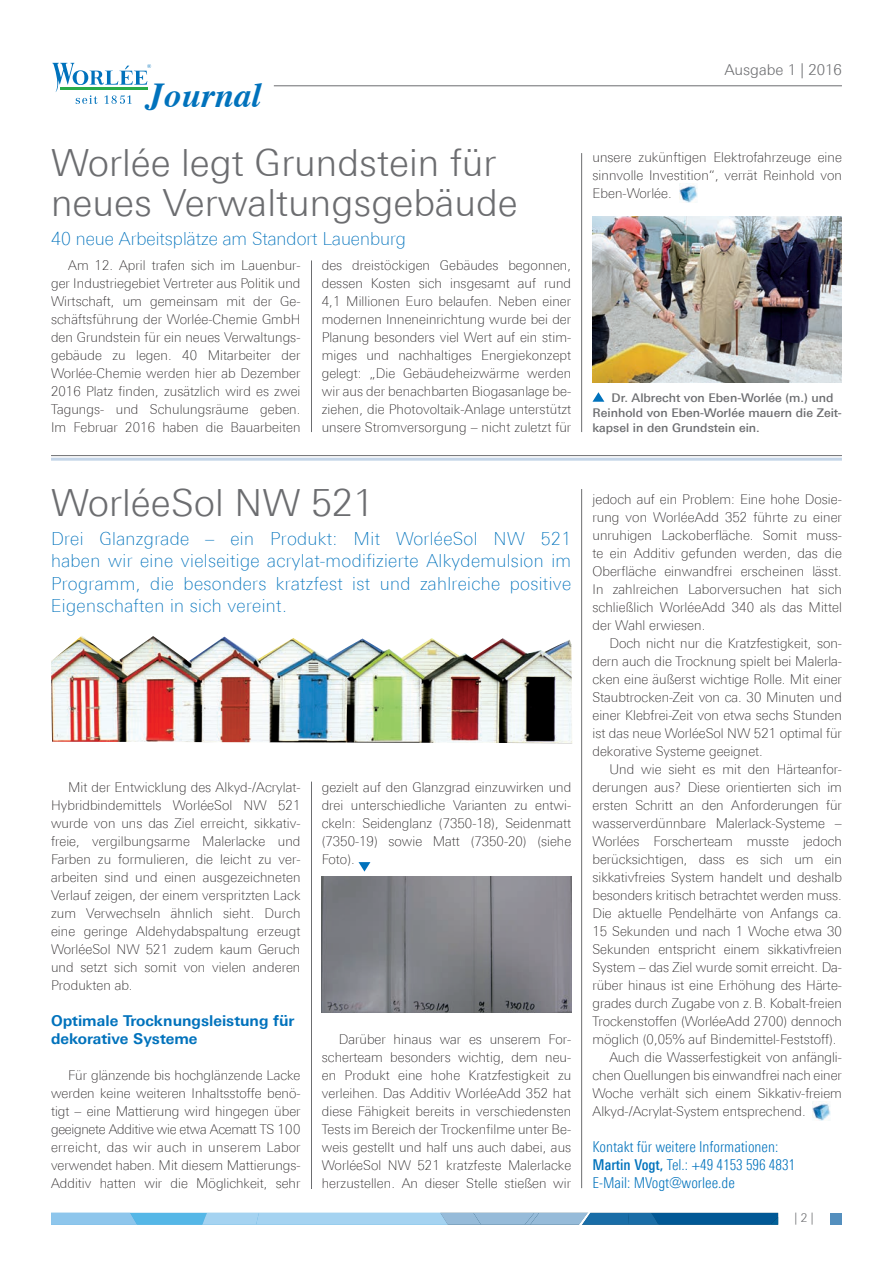
<style>
.page{position:relative;width:893px;height:1263px;background:#fff}
.page>*{position:absolute;margin:0;border:0;box-sizing:border-box;transform-origin:0 0}
.t1{font:300 37.5px/40.5px "Linotype Univers 330";color:#6c6d70}
.t2{font:italic 700 34.95px "Times";color:#0072bc}
.t3{font:100 18px/22.5px "Linotype Univers 230";letter-spacing:.02em;color:#0072bc;text-align:justify}
.t4{font:100 18px "Linotype Univers 230";color:#0072bc}
.t5{font:300 15px/18px "Linotype Univers 320 Cn";color:#0072bc}
.t6{font:700 15px/18px "Linotype Univers 630";color:#0072bc}
.t7{font:300 15px "Linotype Univers 330";color:#6c6d70}
.t8{font:100 13.5px/18px "Linotype Univers 230";color:#231f20;text-align:justify}
.t9{font:500 12px/15px "Linotype Univers 530";color:#6c6d70}
.t10{font:300 12px "Linotype Univers 330";color:#6c6d70}
.s1{font-family:"Linotype Univers 520 Cn";font-weight:500}
</style>
<div class="page">
<svg style="left:52px;top:63px;width:99px;height:41px"></svg>
<hr style="left:274px;top:85px;width:568px;height:1px;background:#6c6d70">
<img style="left:679px;top:183px;width:18px;height:20px">
<svg style="left:358px;top:862px;width:12px;height:10px"></svg>
<img style="left:812px;top:1101px;width:18px;height:20px">
<img style="left:592px;top:216px;width:250px;height:167px">
<hr style="left:581px;top:153px;width:1px;height:279px;background:#6c6d70">
<hr style="left:311px;top:260px;width:1px;height:172px;background:#6c6d70">
<hr style="left:581px;top:489px;width:1px;height:699px;background:#6c6d70">
<hr style="left:311px;top:782px;width:1px;height:407px;background:#6c6d70">
<hr style="left:51px;top:455px;width:791px;height:1px;background:#6c6d70">
<hr style="left:51px;top:458px;width:791px;height:3px;background:#c4d5e8">
<img style="left:322px;top:876px;width:249px;height:136px">
<img style="left:51px;top:636px;width:521px;height:107px">
<svg style="left:592px;top:392px;width:12px;height:10px"></svg>
<svg style="left:51px;top:1213px;width:727px;height:12px;background:#6eabd3"></svg>
<div style="left:830px;top:1213px;width:12px;height:12px;background:#548fbe"></div>
<h2 class="t2" style="left:146px;top:63px;width:116px">Journal</h2>
<h1 class="t1" style="left:51px;top:142px;width:468px">Worlée legt Grundstein für neues Verwaltungsgebäude</h1>
<h3 class="t4" style="left:51px;top:228px;width:356px">40 neue Arbeitsplätze am Standort Lauenburg</h3>
<p class="t8" style="left:51px;top:256px;width:251px;text-indent:17px">Am 12. April trafen sich im Lauenbur&shy;ger Industriegebiet Vertreter aus Politik und Wirtschaft, um gemeinsam mit der Ge&shy;schäftsführung der Worlée-Chemie GmbH den Grundstein für ein neues Verwaltungs&shy;gebäude zu legen. 40 Mitarbeiter der Worlée-Chemie werden hier ab Dezember 2016 Platz finden, zusätzlich wird es zwei Tagungs- und Schulungsräume geben.<br>Im Februar 2016 haben die Bauarbeiten</p>
<p class="t8" style="left:322px;top:256px;width:251px">des dreistöckigen Gebäudes begonnen, dessen Kosten sich insgesamt auf rund 4,1 Millionen Euro belaufen. Neben einer modernen Inneneinrichtung wurde bei der Planung besonders viel Wert auf ein stim&shy;miges und nachhaltiges Energiekonzept gelegt: „Die Gebäudeheizwärme werden wir aus der benachbarten Biogasanlage be&shy;ziehen, die Photovoltaik-Anlage unterstützt unsere Stromversorgung – nicht zuletzt für</p>
<p class="t7" style="left:724px;top:60px;width:119px">Ausgabe 1 | 2016</p>
<p class="t8" style="left:592px;top:148px;width:251px">unsere zukünftigen Elektrofahrzeuge eine sinnvolle Investition“, verrät Reinhold von Eben-Worlée.</p>
<p class="t9" style="left:592px;top:390px;width:251px;text-indent:19px">Dr. Albrecht von Eben-Worlée (m.) und<br>Reinhold von Eben-Worlée mauern die Zeit&shy;kapsel in den Grundstein ein.</p>
<h1 class="t1" style="left:51px;top:482px;width:325px">WorléeSol NW 521</h1>
<h3 class="t3" style="left:51px;top:527px;width:522px">Drei Glanzgrade – ein Produkt: Mit WorléeSol NW 521 haben wir eine vielseitige acrylat-modifizierte Alkydemulsion im Programm, die besonders kratzfest ist und zahlreiche positive Eigenschaften in sich vereint.</h3>
<p class="t8" style="left:51px;top:778px;width:251px;text-indent:17px">Mit der Entwicklung des Alkyd-/Acrylat-Hybridbindemittels WorléeSol NW 521 wurde von uns das Ziel erreicht, sikkativ&shy;freie, vergilbungsarme Malerlacke und Farben zu formulieren, die leicht zu ver&shy;arbeiten sind und einen ausgezeichneten Verlauf zeigen, der einem verspritzten Lack zum Verwechseln ähnlich sieht. Durch eine geringe Aldehydabspaltung erzeugt WorléeSol NW 521 zudem kaum Geruch und setzt sich somit von vielen anderen Produkten ab.</p>
<p class="t6" style="left:51px;top:1012px;width:245px">Optimale Trocknungsleistung für dekorative Systeme</p>
<p class="t8" style="left:51px;top:1066px;width:251px;text-indent:17px">Für glänzende bis hochglänzende Lacke werden keine weiteren Inhaltsstoffe benö&shy;tigt – eine Mattierung wird hingegen über geeignete Additive wie etwa Acematt TS 100 erreicht, das wir auch in unserem Labor verwendet haben. Mit diesem Mattierungs-Additiv hatten wir die Möglichkeit, sehr</p>
<p class="t8" style="left:322px;top:778px;width:251px">gezielt auf den Glanzgrad einzuwirken und drei unterschiedliche Varianten zu entwi&shy;ckeln: Seidenglanz (7350-18), Seidenmatt (7350-19) sowie Matt (7350-20) (siehe Foto).</p>
<p class="t8" style="left:322px;top:1030px;width:251px;text-indent:17px">Darüber hinaus war es unserem For&shy;scherteam besonders wichtig, dem neu&shy;en Produkt eine hohe Kratzfestigkeit zu verleihen. Das Additiv WorléeAdd 352 hat diese Fähigkeit bereits in verschiedensten Tests im Bereich der Trockenfilme unter Be&shy;weis gestellt und half uns auch dabei, aus WorléeSol NW 521 kratzfeste Malerlacke herzustellen. An dieser Stelle stießen wir</p>
<p class="t8" style="left:592px;top:490px;width:251px">jedoch auf ein Problem: Eine hohe Dosie&shy;rung von WorléeAdd 352 führte zu einer unruhigen Lackoberfläche. Somit muss&shy;te ein Additiv gefunden werden, das die Oberfläche einwandfrei erscheinen lässt.<br>In zahlreichen Laborversuchen hat sich schließlich WorléeAdd 340 als das Mittel der Wahl erwiesen.</p>
<p class="t8" style="left:592px;top:634px;width:251px;text-indent:17px">Doch nicht nur die Kratzfestigkeit, son&shy;dern auch die Trocknung spielt bei Malerla&shy;cken eine äußerst wichtige Rolle. Mit einer Staubtrocken-Zeit von ca. 30 Minuten und einer Klebfrei-Zeit von etwa sechs Stunden ist das neue WorléeSol NW 521 optimal für dekorative Systeme geeignet.</p>
<p class="t8" style="left:609px;top:760px;width:234px">Und wie sieht es mit den Härteanfor-</p>
<p class="t8" style="left:592px;top:778px;width:251px">derungen aus? Diese orientierten sich im</p>
<p class="t8" style="left:592px;top:796px;width:251px">ersten Schritt an den Anforderungen für</p>
<p class="t8" style="left:592px;top:814px;width:251px">wasserverdünnbare Malerlack-Systeme –</p>
<p class="t8" style="left:592px;top:832px;width:251px">Worlées Forscherteam musste jedoch</p>
<p class="t8" style="left:592px;top:850px;width:251px">berücksichtigen, dass es sich um ein</p>
<p class="t8" style="left:592px;top:868px;width:251px">sikkativfreies System handelt und deshalb</p>
<p class="t8" style="left:592px;top:886px;width:251px">besonders kritisch betrachtet werden muss.</p>
<p class="t8" style="left:592px;top:904px;width:251px">Die aktuelle Pendelhärte von Anfangs ca.</p>
<p class="t8" style="left:592px;top:922px;width:251px">15 Sekunden und nach 1 Woche etwa 30</p>
<p class="t8" style="left:592px;top:940px;width:251px">Sekunden entspricht einem sikkativfreien</p>
<p class="t8" style="left:592px;top:958px;width:251px">System – das Ziel wurde somit erreicht. Da-</p>
<p class="t8" style="left:592px;top:976px;width:251px">rüber hinaus ist eine Erhöhung des Härte-</p>
<p class="t8" style="left:592px;top:994px;width:251px">grades durch Zugabe von z.B. Kobalt-freien</p>
<p class="t8" style="left:592px;top:1012px;width:251px">Trockenstoffen (WorléeAdd 2700) dennoch</p>
<p class="t8" style="left:592px;top:1030px;width:246px">möglich (0,05% auf Bindemittel-Feststoff).</p>
<p class="t8" style="left:609px;top:1048px;width:234px">Auch die Wasserfestigkeit von anfängli-</p>
<p class="t8" style="left:592px;top:1066px;width:251px">chen Quellungen bis einwandfrei nach einer</p>
<p class="t8" style="left:592px;top:1084px;width:251px">Woche verhält sich einem Sikkativ-freiem</p>
<p class="t8" style="left:592px;top:1102px;width:215px">Alkyd-/Acrylat-System entsprechend.</p>
<p class="t5" style="left:592px;top:1138px;width:204px">Kontakt für weitere Informationen:<br><span class="s1">Martin Vogt,</span> Tel.: +49 4153 596 4831<br>E-Mail: MVogt@worlee.de</p>
<p class="t10" style="left:794px;top:1211px;width:21px">| 2 |</p>
</div>
